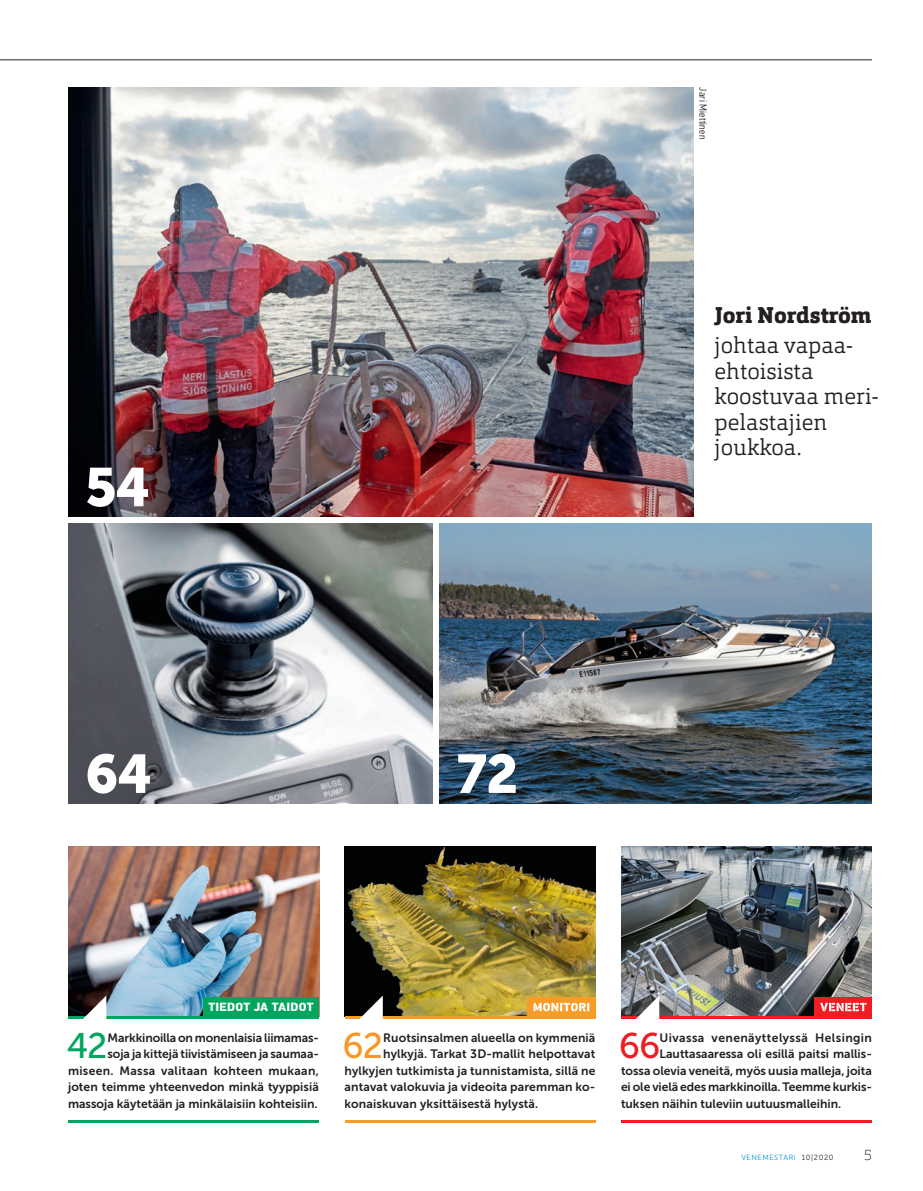
<style>
.page{position:relative;width:923px;height:1191px;background:#fff}
.page>*{position:absolute;margin:0;border:0;box-sizing:border-box;transform-origin:0 0}
.t1{font:54px "Museo Sans 900";color:#fff}
._04_Leipis_Sisis_oik{font:35.55px "Museo Sans 500";color:#00a65d}
._04_Leipis_Sisis_oik-2{font:35.55px "Museo Sans 500";color:#f79727}
._04_Leipis_Sisis_oik-3{font:35.55px "Museo Sans 500";color:#ee1d23}
._01_Otsikko_light_16{font:300 22.5px/25.5px "Orgon Slab";color:#231f20}
._01_Otsikko_light_16-2{font:800 22.5px "Orgon Slab";color:#231f20}
.t2{font:100 15px "Orgon Slab";color:#231f20}
._04_Leipis_Sisis_oik-4{font:12.15px/16.5px "Museo Sans 700";letter-spacing:.005em;color:#231f20;text-align:right}
._04_Leipis_Sisis_oik-5{font:12.15px "Museo Sans 700";letter-spacing:.035em;color:#231f20}
._01_Otsikko_light_22{font:900 12px "PF Din Stencil";letter-spacing:.015em;color:#fff}
._09_Tekijät{font:300 10.5px "PF Din Text Cond Pro";letter-spacing:.02em;color:#231f20}
.t3{font:7.5px "Museo Sans 300";letter-spacing:.075em;color:#0092d8}
.s1{color:#231f20}
</style>
<div class="page">
<hr style="left:0;top:60px;width:872px;height:1px;background:#231f20">
<img style="left:68px;top:87px;width:625px;height:429px">
<img style="left:68px;top:523px;width:365px;height:281px">
<img style="left:439px;top:523px;width:433px;height:281px">
<img style="left:621px;top:846px;width:251px;height:170px">
<hr style="left:621px;top:1016px;width:251px;height:3px;background:#ee1d23">
<hr style="left:621px;top:1120px;width:251px;height:3px;background:#ee1d23">
<img style="left:68px;top:846px;width:251px;height:170px">
<img style="left:344px;top:846px;width:251px;height:170px">
<hr style="left:68px;top:1016px;width:251px;height:3px;background:#00a65d">
<hr style="left:68px;top:1120px;width:251px;height:3px;background:#00a65d">
<hr style="left:344px;top:1016px;width:251px;height:3px;background:#f89c27">
<hr style="left:344px;top:1120px;width:251px;height:3px;background:#f89c27">
<div style="left:527px;top:997px;width:68px;height:19px;background:#f89c27"></div>
<svg style="left:533px;top:1002px;width:56px;height:9px"></svg>
<div style="left:815px;top:997px;width:57px;height:19px;background:#ee1d23"></div>
<svg style="left:820px;top:1003px;width:46px;height:8px"></svg>
<div style="left:203px;top:997px;width:116px;height:19px;background:#00a65d"></div>
<svg style="left:634px;top:995px;width:25px;height:24px"></svg>
<svg style="left:81px;top:995px;width:25px;height:24px"></svg>
<svg style="left:357px;top:995px;width:26px;height:24px"></svg>
<p class="t1" style="left:85px;top:457px;width:67px">54</p>
<p class="_09_Tekijät" style="left:709px;top:87px;width:54px;rotate:90deg">Jari Miettinen</p>
<p class="_01_Otsikko_light_16-2" style="left:714px;top:301px;width:158px">Jori Nordström</p>
<p class="_01_Otsikko_light_16" style="left:714px;top:332px;width:165px">johtaa vapaa&shy;ehtoisista koostuvaa meri&shy;pelastajien joukkoa.</p>
<p class="t1" style="left:85px;top:743px;width:69px">64</p>
<p class="t1" style="left:456px;top:743px;width:63px">72</p>
<p class="_01_Otsikko_light_22" style="left:208px;top:999px;width:107px">TIEDOT JA TAIDOT</p>
<p class="_04_Leipis_Sisis_oik-4" style="left:68px;top:1029px;width:252px">Markkinoilla on monenlaisia liimamas-<br>soja ja kittejä tiivistämiseen ja saumaa&shy;miseen. Massa valitaan kohteen mukaan, joten teimme yhteenvedon minkä tyyppisiä massoja käytetään ja minkälaisiin kohteisiin.</p>
<p class="_04_Leipis_Sisis_oik-2" style="left:342px;top:1026px;width:42px">62</p>
<p class="_04_Leipis_Sisis_oik-4" style="left:383px;top:1029px;width:214px">Ruotsinsalmen alueella on kymmeniä</p>
<p class="_04_Leipis_Sisis_oik" style="left:67px;top:1026px;width:42px">42</p>
<p class="_04_Leipis_Sisis_oik-4" style="left:383px;top:1046px;width:214px">hylkyjä. Tarkat 3D-mallit helpottavat</p>
<p class="_04_Leipis_Sisis_oik-4" style="left:344px;top:1062px;width:252px">hylkyjen tutkimista ja tunnistamista, sillä ne</p>
<p class="_04_Leipis_Sisis_oik-4" style="left:344px;top:1079px;width:252px">antavat valokuvia ja videoita paremman ko-</p>
<p class="_04_Leipis_Sisis_oik-4" style="left:344px;top:1095px;width:195px">konaiskuvan yksittäisestä hylystä.</p>
<p class="_04_Leipis_Sisis_oik-3" style="left:619px;top:1026px;width:43px">66</p>
<p class="_04_Leipis_Sisis_oik-5" style="left:659px;top:1031px;width:214px">Uivassa venenäyttelyssä Helsingin</p>
<p class="_04_Leipis_Sisis_oik-4" style="left:659px;top:1046px;width:214px">Lauttasaaressa oli esillä paitsi mallis-</p>
<p class="_04_Leipis_Sisis_oik-4" style="left:621px;top:1062px;width:252px">tossa olevia veneitä, myös uusia malleja, joita</p>
<p class="_04_Leipis_Sisis_oik-4" style="left:621px;top:1079px;width:252px">ei ole vielä edes markkinoilla. Teemme kurkis-</p>
<p class="_04_Leipis_Sisis_oik-4" style="left:621px;top:1095px;width:222px">tuksen näihin tuleviin uutuusmalleihin.</p>
<p class="t3" style="left:741px;top:1153px;width:94px">VENEMESTARI <span class="s1">10|2020</span></p>
<p class="t2" style="left:863px;top:1145px;width:10px">5</p>
</div>
